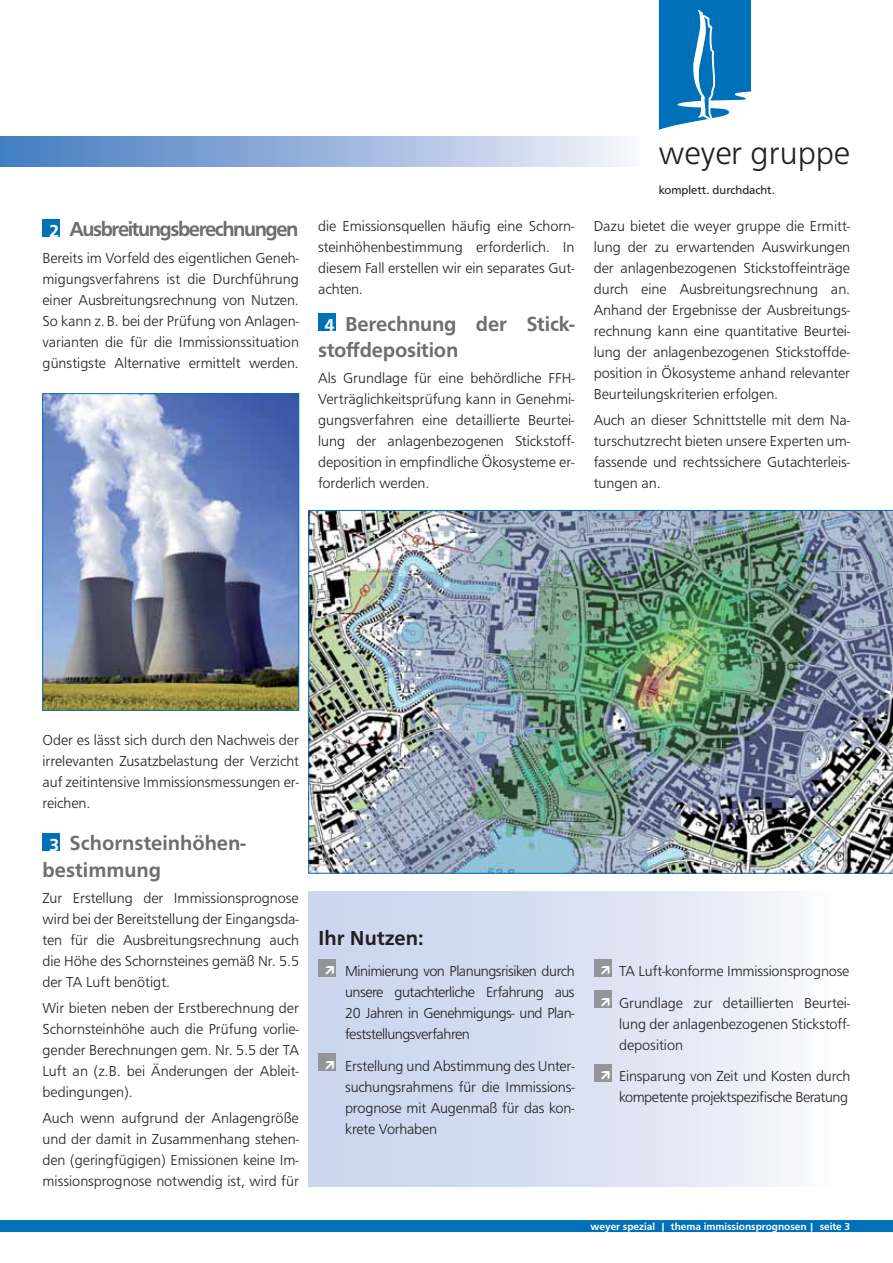
<style>
.page{position:relative;width:893px;height:1263px;background:#fff}
.page>*{position:absolute;margin:0;border:0;box-sizing:border-box;transform-origin:0 0}
.t1{font:300 33.75px "Front Page";color:#231f20}
.t2{font:500 21px/26.2px "Front Page";letter-spacing:-.01em;color:#6d6e70}
.t3{font:500 21px "Front Page";letter-spacing:-.07em;color:#6d6e70}
.t4{font:500 21px "Front Page";color:#231f20}
.t5{font:300 15px/21px "Front Page";letter-spacing:-.01em;color:#231f20;text-align:justify}
.t6{font:300 15px/21px "Front Page";letter-spacing:-.03em;color:#231f20}
.t7{font:12px "Front Page";color:#231f20}
.t8{font:500 10.5px "Front Page";color:#fff}
.s1{font-size:18px;color:#fff}
</style>
<div class="page">
<div style="left:0;top:1220px;width:893px;height:12px;background:#0070b9"></div>
<div style="left:0;top:136px;width:640px;height:30px;background:linear-gradient(to right,#4078c0,#f5f2fb)"></div>
<div style="left:318px;top:314px;width:17px;height:17px;background:#0070b9"></div>
<div style="left:43px;top:219px;width:17px;height:17px;background:#0070b9"></div>
<div style="left:43px;top:833px;width:17px;height:17px;background:#0070b9"></div>
<svg style="left:659px;top:0;width:92px;height:130px"></svg>
<img style="left:308px;top:510px;width:585px;height:363px">
<img style="left:45px;top:395px;width:252px;height:314px">
<div style="left:43px;top:393px;width:256px;height:318px;border:1px solid #0070b9"></div>
<div style="left:308px;top:892px;width:585px;height:295px;background:linear-gradient(to right,#c3cfeb,#fdfdfe)"></div>
<div style="left:318px;top:959px;width:18px;height:17px;background:#939598"></div>
<div style="left:318px;top:1053px;width:18px;height:18px;background:#939598"></div>
<div style="left:594px;top:959px;width:17px;height:17px;background:#939598"></div>
<div style="left:594px;top:990px;width:17px;height:18px;background:#939598"></div>
<div style="left:594px;top:1064px;width:17px;height:17px;background:#939598"></div>
<h2 class="t3" style="left:49px;top:221px;width:250px"><span class="s1">2</span> Ausbreitungsberechnungen</h2>
<p class="t5" style="left:43px;top:248px;width:258px">Bereits im Vorfeld des eigentlichen Geneh&shy;migungsverfahrens ist die Durchführung einer Ausbreitungsrechnung von Nutzen.<br>So kann z. B. bei der Prüfung von Anlagen&shy;varianten die für die Immissionssituation günstigste Alternative ermittelt werden.</p>
<p class="t5" style="left:318px;top:216px;width:258px">die Emissionsquellen häufig eine Schorn&shy;steinhöhenbestimmung erforderlich. In diesem Fall erstellen wir ein separates Gut&shy;achten.</p>
<h2 class="t2" style="left:318px;top:312px;width:258px;text-indent:7px"><span class="s1">4</span> Berechnung der Stick&shy;stoffdeposition</h2>
<p class="t5" style="left:318px;top:368px;width:258px">Als Grundlage für eine behördliche FFH-Verträglichkeitsprüfung kann in Genehmi&shy;gungsverfahren eine detaillierte Beurtei&shy;lung der anlagenbezogenen Stickstoff&shy;deposition in empfindliche Ökosysteme er&shy;forderlich werden.</p>
<h1 class="t1" style="left:659px;top:132px;width:193px">weyer gruppe</h1>
<p class="t7" style="left:659px;top:185px;width:118px">komplett. durchdacht.</p>
<p class="t5" style="left:594px;top:216px;width:258px">Dazu bietet die weyer gruppe die Ermitt&shy;lung der zu erwartenden Auswirkungen der anlagenbezogenen Stickstoffeinträge durch eine Ausbreitungsrechnung an.<br>Anhand der Ergebnisse der Ausbreitungs&shy;rechnung kann eine quantitative Beurtei&shy;lung der anlagenbezogenen Stickstoffde&shy;position in Ökosysteme anhand relevanter Beurteilungskriterien erfolgen.</p>
<p class="t5" style="left:594px;top:410px;width:258px">Auch an dieser Schnittstelle mit dem Na&shy;turschutzrecht bieten unsere Experten um&shy;fassende und rechtssichere Gutachterleis&shy;tungen an.</p>
<p class="t5" style="left:43px;top:731px;width:258px">Oder es lässt sich durch den Nachweis der irrelevanten Zusatzbelastung der Verzicht auf zeitintensive Immissionsmessungen er&shy;reichen.</p>
<h2 class="t2" style="left:42px;top:831px;width:204px;text-indent:7px"><span class="s1">3</span> Schornsteinhöhen&shy;bestimmung</h2>
<p class="t5" style="left:43px;top:888px;width:258px">Zur Erstellung der Immissionsprognose wird bei der Bereitstellung der Eingangsda&shy;ten für die Ausbreitungsrechnung auch die Höhe des Schornsteines gemäß Nr. 5.5 der TA Luft benötigt.</p>
<p class="t5" style="left:43px;top:998px;width:258px">Wir bieten neben der Erstberechnung der Schornsteinhöhe auch die Prüfung vorlie&shy;gender Berechnungen gem. Nr. 5.5 der TA Luft an (z.B. bei Änderungen der Ableit&shy;bedingungen).</p>
<p class="t5" style="left:43px;top:1108px;width:258px">Auch wenn aufgrund der Anlagengröße und der damit in Zusammenhang stehen&shy;den (geringfügigen) Emissionen keine Im&shy;missionsprognose notwendig ist, wird für</p>
<h2 class="t4" style="left:318px;top:929px;width:107px">Ihr Nutzen:</h2>
<p class="t5" style="left:345px;top:961px;width:231px">Minimierung von Planungsrisiken durch unsere gutachterliche Erfahrung aus 20 Jahren in Genehmigungs- und Plan&shy;feststellungsverfahren</p>
<p class="t5" style="left:345px;top:1056px;width:231px">Erstellung und Abstimmung des Unter&shy;suchungsrahmens für die Immissions&shy;prognose mit Augenmaß für das kon&shy;krete Vorhaben</p>
<p class="t5" style="left:619px;top:956px;width:232px;line-height:31.5px">TA Luft-konforme Immissionsprognose<br>Grundlage zur detaillierten Beurtei-</p>
<p class="t5" style="left:619px;top:1014px;width:232px">lung der anlagenbezogenen Stickstoff&shy;deposition</p>
<p class="t6" style="left:619px;top:1066px;width:233px">Einsparung von Zeit und Kosten durch kompetente projektspezifische Beratung</p>
<p class="t8" style="left:590px;top:1222px;width:261px">weyer spezial | thema immissionsprognosen | seite 3</p>
</div>
